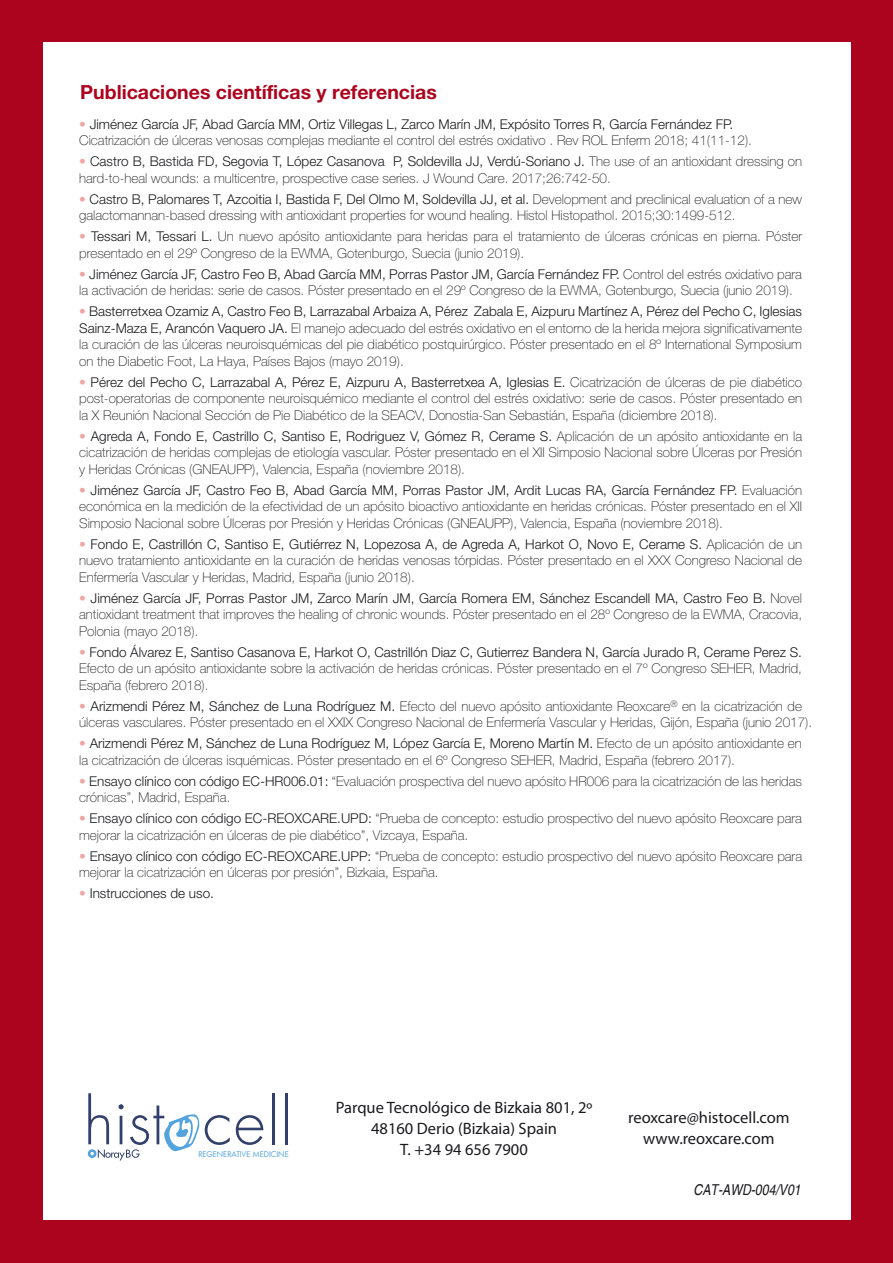
<style>
.page{position:relative;width:893px;height:1263px;background:#ac041e}
.page>*{position:absolute;margin:0;border:0;box-sizing:border-box;transform-origin:0 0}
.t1{font:700 19.5px "Helvetica Neue";color:#ac041e}
.t2{font:16.5px/21px "Myriad Pro";color:#1b1b1f;text-align:center}
.t3{font:italic condensed 15px "Helvetica";color:#1b1b1f}
.t4{font:100 13.5px/16.5px "Helvetica Neue";color:#1b1b1f}
.t5{font:300 13.5px "Helvetica Neue";color:#1b1b1f}
.t6{font:7.65px "Futura";color:#52a3de}
.s1{font-weight:300;color:#f1a4a3}
.s2{font-weight:300}
.s3{color:#f1a4a3}
</style>
<div class="page">
<div style="left:43px;top:42px;width:807px;height:1178px;background:#fff"></div>
<svg style="left:205px;top:1115px;width:25px;height:30px"></svg>
<svg style="left:236px;top:1115px;width:27px;height:30px"></svg>
<hr style="left:272px;top:1093px;width:2px;height:51px;background:#32406b">
<hr style="left:286px;top:1093px;width:2px;height:51px;background:#32406b">
<svg style="left:88px;top:1093px;width:111px;height:67px"></svg>
<h1 class="t1" style="left:80px;top:80px;width:358px">Publicaciones científicas y referencias</h1>
<p class="t4" style="left:79px;top:116px;width:674px"><span class="s1">•</span> <span class="s2">Jiménez García JF, Abad García MM, Ortiz Villegas L, Zarco Marín JM, Expósito Torres R, García Fernández FP.<br></span>Cicatrización de úlceras venosas complejas mediante el control del estrés oxidativo . Rev ROL Enferm 2018; 41(11-12).</p>
<p class="t4" style="left:79px;top:153px;width:724px"><span class="s1">•</span> <span class="s2">Castro B, Bastida FD, Segovia T, López Casanova P, Soldevilla JJ, Verdú-Soriano J.</span> The use of an antioxidant dressing on hard-to-heal wounds: a multicentre, prospective case series. J Wound Care. 2017;26:742-50.</p>
<p class="t4" style="left:79px;top:191px;width:724px"><span class="s1">•</span> <span class="s2">Castro B, Palomares T, Azcoitia I, Bastida F, Del Olmo M, Soldevilla JJ, et al.</span> Development and preclinical evaluation of a new galactomannan-based dressing with antioxidant properties for wound healing. Histol Histopathol. 2015;30:1499-512.</p>
<p class="t4" style="left:79px;top:228px;width:724px"><span class="s1">•</span> <span class="s2">Tessari M, Tessari L.</span> Un nuevo apósito antioxidante para heridas para el tratamiento de úlceras crónicas en pierna. Póster presentado en el 29º Congreso de la EWMA, Gotenburgo, Suecia (junio 2019).</p>
<p class="t4" style="left:79px;top:266px;width:724px"><span class="s1">•</span> <span class="s2">Jiménez García JF, Castro Feo B, Abad García MM, Porras Pastor JM, García Fernández FP.</span> Control del estrés oxidativo para la activación de heridas: serie de casos. Póster presentado en el 29º Congreso de la EWMA, Gotenburgo, Suecia (junio 2019).</p>
<p class="t4" style="left:79px;top:303px;width:724px;text-align:justify"><span class="s1">•</span> <span class="s2">Basterretxea Ozamiz A, Castro Feo B, Larrazabal Arbaiza A, Pérez Zabala E, Aizpuru Martínez A, Pérez del Pecho C, Iglesias Sainz-Maza E, Arancón Vaquero JA.</span> El manejo adecuado del estrés oxidativo en el entorno de la herida mejora significativamente la curación de las úlceras neuroisquémicas del pie diabético postquirúrgico. Póster presentado en el 8º International Symposium on the Diabetic Foot, La Haya, Países Bajos (mayo 2019).</p>
<p class="t4" style="left:79px;top:374px;width:724px;text-align:justify"><span class="s1">•</span> <span class="s2">Pérez del Pecho C, Larrazabal A, Pérez E, Aizpuru A, Basterretxea A, Iglesias E.</span> Cicatrización de úlceras de pie diabético post-operatorias de componente neuroisquémico mediante el control del estrés oxidativo: serie de casos. Póster presentado en la X Reunión Nacional Sección de Pie Diabético de la SEACV, Donostia-San Sebastián, España (diciembre 2018).</p>
<p class="t4" style="left:79px;top:428px;width:724px;text-align:justify"><span class="s1">•</span> <span class="s2">Agreda A, Fondo E, Castrillo C, Santiso E, Rodriguez V, Gómez R, Cerame S.</span> Aplicación de un apósito antioxidante en la cicatrización de heridas complejas de etiología vascular. Póster presentado en el XII Simposio Nacional sobre Úlceras por Presión y Heridas Crónicas (GNEAUPP), Valencia, España (noviembre 2018).</p>
<p class="t4" style="left:79px;top:482px;width:724px;text-align:justify"><span class="s1">•</span> <span class="s2">Jiménez García JF, Castro Feo B, Abad García MM, Porras Pastor JM, Ardit Lucas RA, García Fernández FP.</span> Evaluación económica en la medición de la efectividad de un apósito bioactivo antioxidante en heridas crónicas. Póster presentado en el XII Simposio Nacional sobre Úlceras por Presión y Heridas Crónicas (GNEAUPP), Valencia, España (noviembre 2018).</p>
<p class="t4" style="left:79px;top:536px;width:724px;text-align:justify"><span class="s1">•</span> <span class="s2">Fondo E, Castrillón C, Santiso E, Gutiérrez N, Lopezosa A, de Agreda A, Harkot O, Novo E, Cerame S.</span> Aplicación de un nuevo tratamiento antioxidante en la curación de heridas venosas tórpidas. Póster presentado en el XXX Congreso Nacional de Enfermería Vascular y Heridas, Madrid, España (junio 2018).</p>
<p class="t4" style="left:79px;top:590px;width:724px;text-align:justify"><span class="s1">•</span> <span class="s2">Jiménez García JF, Porras Pastor JM, Zarco Marín JM, García Romera EM, Sánchez Escandell MA, Castro Feo B.</span> Novel antioxidant treatment that improves the healing of chronic wounds. Póster presentado en el 28º Congreso de la EWMA, Cracovia, Polonia (mayo 2018).</p>
<p class="t4" style="left:79px;top:644px;width:724px;text-align:justify"><span class="s1">•</span> <span class="s2">Fondo Álvarez E, Santiso Casanova E, Harkot O, Castrillón Diaz C, Gutierrez Bandera N, García Jurado R, Cerame Perez S.<br></span>Efecto de un apósito antioxidante sobre la activación de heridas crónicas. Póster presentado en el 7º Congreso SEHER, Madrid, España (febrero 2018).</p>
<p class="t4" style="left:79px;top:698px;width:735px"><span class="s1">•</span> <span class="s2">Arizmendi Pérez M, Sánchez de Luna Rodríguez M.</span> Efecto del nuevo apósito antioxidante Reoxcare<sup>®</sup> en la cicatrización de úlceras vasculares. Póster presentado en el XXIX Congreso Nacional de Enfermería Vascular y Heridas, Gijón, España (junio 2017).</p>
<p class="t4" style="left:79px;top:735px;width:724px"><span class="s1">•</span> <span class="s2">Arizmendi Pérez M, Sánchez de Luna Rodríguez M, López García E, Moreno Martín M.</span> Efecto de un apósito antioxidante en la cicatrización de úlceras isquémicas. Póster presentado en el 6º Congreso SEHER, Madrid, España (febrero 2017).</p>
<p class="t4" style="left:79px;top:773px;width:724px"><span class="s1">•</span> <span class="s2">Ensayo clínico con código EC-HR006.01:</span> “Evaluación prospectiva del nuevo apósito HR006 para la cicatrización de las heridas crónicas”, Madrid, España.</p>
<p class="t4" style="left:79px;top:810px;width:724px"><span class="s1">•</span> <span class="s2">Ensayo clínico con código EC-REOXCARE.UPD:</span> “Prueba de concepto: estudio prospectivo del nuevo apósito Reoxcare para mejorar la cicatrización en úlceras de pie diabético”, Vizcaya, España.</p>
<p class="t4" style="left:79px;top:848px;width:724px"><span class="s1">•</span> <span class="s2">Ensayo clínico con código EC-REOXCARE.UPP:</span> “Prueba de concepto: estudio prospectivo del nuevo apósito Reoxcare para mejorar la cicatrización en úlceras por presión”, Bizkaia, España.</p>
<p class="t5" style="left:79px;top:883px;width:136px"><span class="s3">•</span> Instrucciones de uso.</p>
<p class="t6" style="left:198px;top:1149px;width:92px">REGENERATIVE MEDICINE</p>
<p class="t2" style="left:336px;top:1096px;width:258px">Parque Tecnológico de Bizkaia 801, 2º<br>48160 Derio (Bizkaia) Spain<br>T. +34 94 656 7900</p>
<p class="t2" style="left:628px;top:1106px;width:163px">reoxcare@histocell.com www.reoxcare.com</p>
<p class="t3" style="left:693px;top:1181px;width:109px">CAT-AWD-004/V01</p>
</div>
